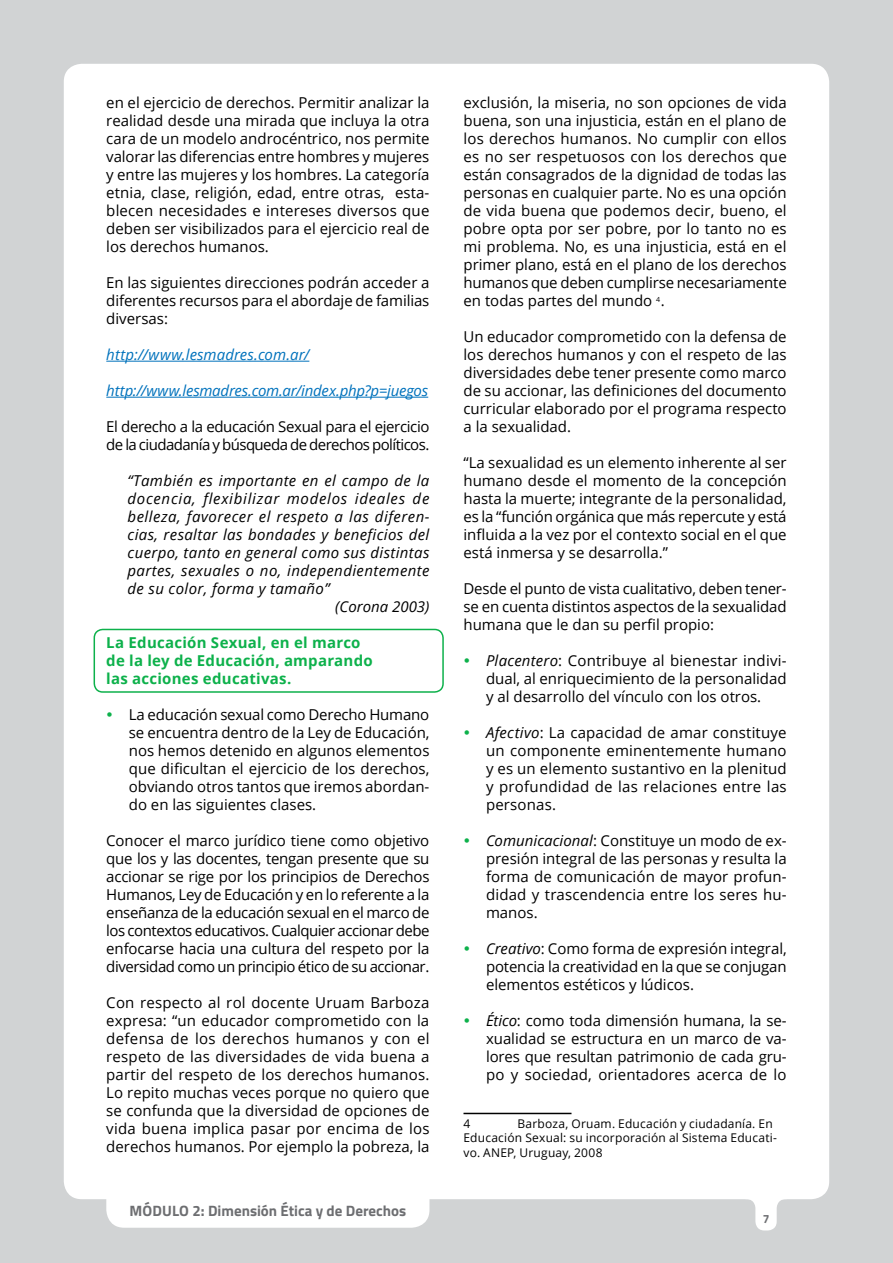
<style>
.page{position:relative;width:893px;height:1263px;background:#d1d3d4}
.page>*{position:absolute;margin:0;border:0;box-sizing:border-box;transform-origin:0 0}
.t1{font:15px/18px "Open Sans";color:#000;text-align:justify}
.t2{font:italic 15px "Open Sans";letter-spacing:.025em;color:#000}
.t3{font:15px/18px "Open Sans";letter-spacing:-.035em;color:#000}
.t4{font:700 15px/18px "Open Sans";letter-spacing:.015em;color:#0db14b}
.t5{font:italic 15px "Open Sans";letter-spacing:-.01em;color:#0072bc}
.t6{font:italic 15px "Open Sans";letter-spacing:.05em;color:#000}
.t7{font:700 15px "Titillium Web";color:#6d6e71}
.t8{font:italic 15px "Open Sans";letter-spacing:.01em;color:#0072bc}
.t9{font:italic 15px "Open Sans";color:#000}
.t10{font:12px/14.4px "Open Sans";letter-spacing:.015em;color:#000}
.t11{font:700 12px "Titillium Web";color:#6d6e71}
.s1{font-style:italic}
</style>
<div class="page">
<div style="left:64px;top:64px;width:765px;height:1135px;background:#fff;border-radius:18px"></div>
<div style="left:106px;top:1174px;width:323px;height:54px;background:#fff;border-radius:18px"></div>
<svg style="left:745px;top:1199px;width:42px;height:31px"></svg>
<hr style="left:106px;top:361px;width:203px;height:1px;background:#0072bc">
<hr style="left:106px;top:397px;width:322px;height:1px;background:#0072bc">
<hr style="left:463px;top:1113px;width:108px;height:1px;background:#000">
<div style="left:94px;top:629px;width:350px;height:64px;border:2px solid #0db14b;border-radius:9px"></div>
<p class="t1" style="left:106px;top:93px;width:325px">en el ejercicio de derechos. Permitir analizar la realidad desde una mirada que incluya la otra cara de un modelo androcéntrico, nos permite valorar las diferencias entre hombres y mujeres y entre las mujeres y los hombres. La categoría etnia, clase, religión, edad, entre otras, esta&shy;blecen necesidades e intereses diversos que deben ser visibilizados para el ejercicio real de los derechos humanos.</p>
<p class="t1" style="left:106px;top:273px;width:325px">En las siguientes direcciones podrán acceder a diferentes recursos para el abordaje de familias diversas:</p>
<p class="t8" style="left:106px;top:344px;width:205px">http://www.lesmadres.com.ar/</p>
<p class="t5" style="left:106px;top:380px;width:323px">http://www.lesmadres.com.ar/index.php?p=juegos</p>
<p class="t3" style="left:106px;top:417px;width:325px">El derecho a la educación Sexual para el ejercicio de la ciudadanía y búsqueda de derechos políticos.</p>
<p class="t2" style="left:128px;top:470px;width:303px">“También es importante en el campo de la</p>
<p class="t6" style="left:128px;top:488px;width:303px">docencia, flexibilizar modelos ideales de</p>
<p class="t2" style="left:128px;top:506px;width:304px">belleza, favorecer el respeto a las diferen-</p>
<p class="t2" style="left:128px;top:524px;width:303px">cias, resaltar las bondades y beneficios del</p>
<p class="t2" style="left:128px;top:542px;width:303px">cuerpo, tanto en general como sus distintas</p>
<p class="t2" style="left:128px;top:560px;width:303px">partes, sexuales o no, independientemente</p>
<p class="t2" style="left:128px;top:578px;width:204px">de su color, forma y tamaño”</p>
<p class="t9" style="left:335px;top:596px;width:96px">(Corona 2003)</p>
<p class="t4" style="left:106px;top:633px;width:268px">La Educación Sexual, en el marco de la ley de Educación, amparando las acciones educativas.</p>
<p class="t1" style="left:129px;top:705px;width:302px">La educación sexual como Derecho Humano se encuentra dentro de la Ley de Educación, nos hemos detenido en algunos elementos que dificultan el ejercicio de los derechos, obviando otros tantos que iremos abordan&shy;do en las siguientes clases.</p>
<p class="t1" style="left:106px;top:831px;width:325px">Conocer el marco jurídico tiene como objetivo que los y las docentes, tengan presente que su accionar se rige por los principios de Derechos Humanos, Ley de Educación y en lo referente a la enseñanza de la educación sexual en el marco de los contextos educativos. Cualquier accionar debe enfocarse hacia una cultura del respeto por la diversidad como un principio ético de su accionar.</p>
<p class="t1" style="left:106px;top:993px;width:325px">Con respecto al rol docente Uruam Barboza expresa: “un educador comprometido con la defensa de los derechos humanos y con el respeto de las diversidades de vida buena a partir del respeto de los derechos humanos.<br>Lo repito muchas veces porque no quiero que se confunda que la diversidad de opciones de vida buena implica pasar por encima de los derechos humanos. Por ejemplo la pobreza, la</p>
<p class="t7" style="left:130px;top:1199px;width:278px">Módulo 2: Dimensión Ética y de Derechos</p>
<p class="t1" style="left:463px;top:93px;width:325px">exclusión, la miseria, no son opciones de vida buena, son una injusticia, están en el plano de los derechos humanos. No cumplir con ellos es no ser respetuosos con los derechos que están consagrados de la dignidad de todas las personas en cualquier parte. No es una opción de vida buena que podemos decir, bueno, el pobre opta por ser pobre, por lo tanto no es mi problema. No, es una injusticia, está en el primer plano, está en el plano de los derechos humanos que deben cumplirse necesariamente en todas partes del mundo <sup>4</sup>.</p>
<p class="t1" style="left:463px;top:327px;width:325px">Un educador comprometido con la defensa de los derechos humanos y con el respeto de las diversidades debe tener presente como marco de su accionar, las definiciones del documento curricular elaborado por el programa respecto a la sexualidad.</p>
<p class="t1" style="left:463px;top:453px;width:325px">“La sexualidad es un elemento inherente al ser humano desde el momento de la concepción hasta la muerte; integrante de la personalidad, es la “función orgánica que más repercute y está influida a la vez por el contexto social en el que está inmersa y se desarrolla.”</p>
<p class="t1" style="left:463px;top:579px;width:325px">Desde el punto de vista cualitativo, deben tener&shy;se en cuenta distintos aspectos de la sexualidad humana que le dan su perfil propio:</p>
<p class="t1" style="left:486px;top:651px;width:302px"><span class="s1">Placentero</span>: Contribuye al bienestar indivi&shy;dual, al enriquecimiento de la personalidad y al desarrollo del vínculo con los otros.</p>
<p class="t1" style="left:486px;top:723px;width:302px"><span class="s1">Afectivo</span>: La capacidad de amar constituye un componente eminentemente humano y es un elemento sustantivo en la plenitud y profundidad de las relaciones entre las personas.</p>
<p class="t1" style="left:486px;top:831px;width:302px"><span class="s1">Comunicacional</span>: Constituye un modo de ex&shy;presión integral de las personas y resulta la forma de comunicación de mayor profun&shy;didad y trascendencia entre los seres hu&shy;manos.</p>
<p class="t1" style="left:486px;top:939px;width:302px"><span class="s1">Creativo</span>: Como forma de expresión integral, potencia la creatividad en la que se conjugan elementos estéticos y lúdicos.</p>
<p class="t1" style="left:486px;top:1011px;width:302px"><span class="s1">Ético</span>: como toda dimensión humana, la se&shy;xualidad se estructura en un marco de va&shy;lores que resultan patrimonio de cada gru&shy;po y sociedad, orientadores acerca de lo</p>
<p class="t10" style="left:463px;top:1116px;width:8px">4</p>
<p class="t10" style="left:463px;top:1116px;width:315px;text-indent:54px">Barboza, Oruam. Educación y ciudadanía. En<br>Educación Sexual: su incorporación al Sistema Educati&shy;vo. ANEP, Uruguay, 2008</p>
<p class="t11" style="left:763px;top:1210px;width:8px">7</p>
</div>
